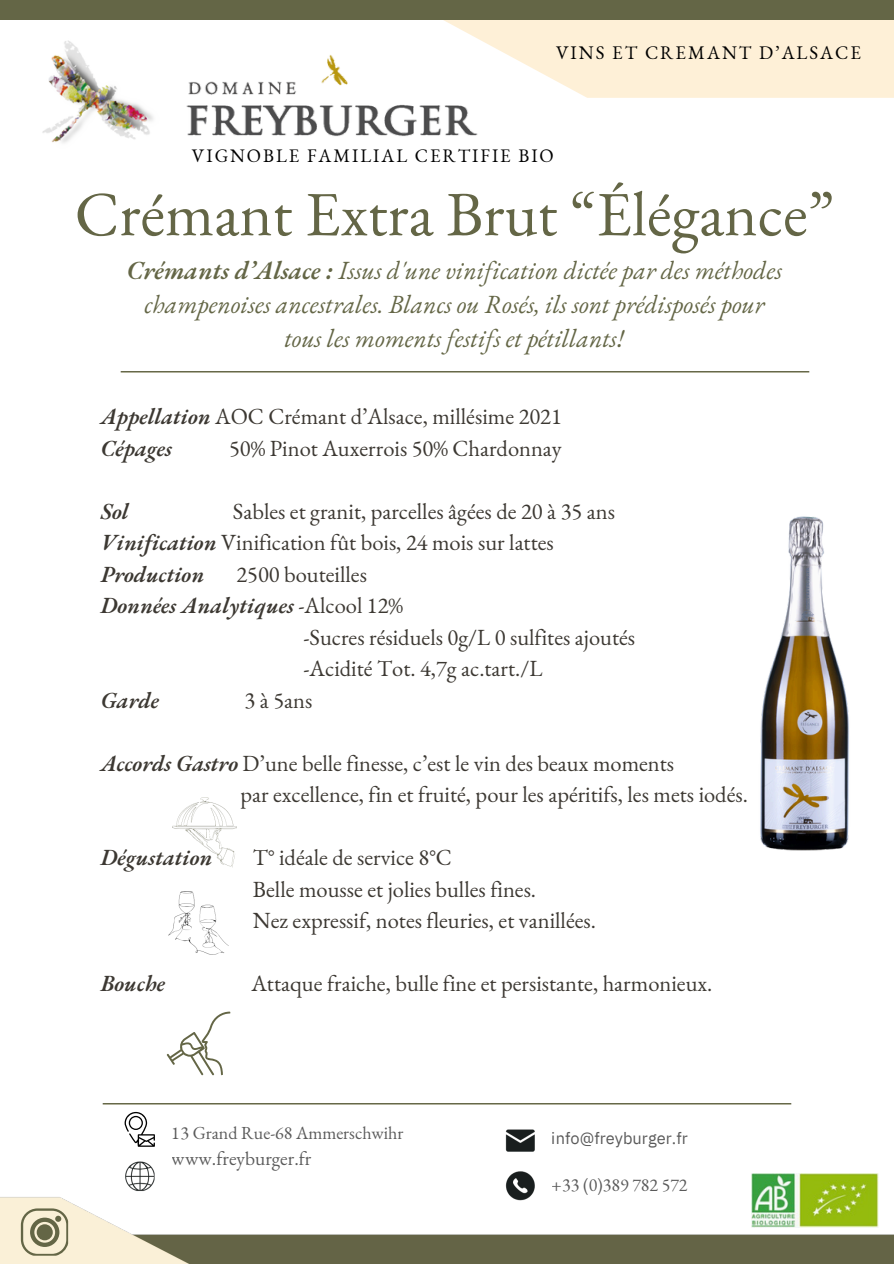
<style>
.page{position:relative;width:894px;height:1264px;background:#fff}
.page>*{position:absolute;margin:0;border:0;box-sizing:border-box;transform-origin:0 0}
.t1{font:63px "EB Garamond";color:#646646}
.t2{font:italic 25.5px/33.8px "EB Garamond";color:#646646;text-align:center}
.t3{font:22.5px/31.5px "EB Garamond";color:#3c3832}
.t4{font:italic 600 22.5px "EB Garamond";color:#3c3832}
.t5{font:19.35px "EB Garamond";color:#000}
.t6{font:18.75px "EB Garamond";letter-spacing:.105em;color:#000}
.t7{font:18.6px "EB Garamond";letter-spacing:.105em;color:#000}
.t8{font:17.85px "EB Garamond";color:#000}
.t9{font:16.35px "IBM Plex Sans";color:#000}
.s1{font-weight:600}
.s2{font-weight:600;font-style:italic}
.s3{font-weight:400;font-style:normal}
</style>
<div class="page">
<img style="left:102px;top:1103px;width:690px;height:1px">
<svg style="left:406px;top:19px;width:487px;height:79px;background:#fbeed7"></svg>
<div style="left:0;top:0;width:893px;height:19px;background:#646646"></div>
<img style="left:0;top:1129px;width:893px;height:134px">
<img style="left:198px;top:24px;width:311px;height:112px">
<img style="left:10px;top:19px;width:188px;height:124px">
<svg style="left:124px;top:1111px;width:31px;height:35px"></svg>
<img style="left:751px;top:1173px;width:127px;height:54px">
<svg style="left:21px;top:1208px;width:47px;height:47px;background:#bdb89c"></svg>
<img style="left:120px;top:371px;width:690px;height:1px">
<img style="left:169px;top:891px;width:59px;height:63px">
<img style="left:172px;top:797px;width:64px;height:70px">
<svg style="left:167px;top:1011px;width:63px;height:64px"></svg>
<img style="left:760px;top:516px;width:89px;height:335px">
<h3 class="t6" style="left:556px;top:40px;width:306px">VINS ET CREMANT D’ALSACE</h3>
<h3 class="t7" style="left:192px;top:143px;width:363px">VIGNOBLE FAMILIAL CERTIFIE BIO</h3>
<h3 class="t1" style="left:75px;top:172px;width:760px">Crémant Extra Brut “Élégance”</h3>
<h3 class="t2" style="left:127px;top:253px;width:656px"><span class="s1">Crémants d’Alsace :</span> Issus d'une vinification dictée par des méthodes champenoises ancestrales. Blancs ou Rosés, ils sont prédisposés pour tous les moments festifs et pétillants!</h3>
<h1 class="t3" style="left:101px;top:400px;width:462px"><span class="s2">Appellation</span> AOC Crémant d’Alsace, millésime 2021</h1>
<p class="t4" style="left:101px;top:433px;width:73px">Cépages</p>
<h2 class="t3" style="left:229px;top:432px;width:334px">50% Pinot Auxerrois 50% Chardonnay</h2>
<h3 class="t4" style="left:101px;top:496px;width:29px">Sol</h3>
<h2 class="t3" style="left:233px;top:495px;width:383px">Sables et granit, parcelles âgées de 20 à 35 ans</h2>
<h3 class="t3" style="left:101px;top:526px;width:454px"><span class="s2">Vinification</span> Vinification fût bois, 24 mois sur lattes</h3>
<p class="t4" style="left:101px;top:559px;width:105px">Production</p>
<h3 class="t3" style="left:236px;top:558px;width:132px">2500 bouteilles</h3>
<h3 class="t4" style="left:101px;top:590px;width:304px">Données Analytiques <span class="s3">-Alcool 12%</span></h3>
<h2 class="t4" style="left:101px;top:685px;width:60px">Garde</h2>
<h3 class="t3" style="left:303px;top:621px;width:333px">-Sucres résiduels 0g/L 0 sulfites ajoutés -Acidité Tot. 4,7g ac.tart./L</h3>
<h3 class="t3" style="left:244px;top:684px;width:69px">3 à 5ans</h3>
<h2 class="t3" style="left:101px;top:747px;width:574px"><span class="s2">Accords Gastro</span> D’une belle finesse, c’est le vin des beaux moments</h2>
<h3 class="t3" style="left:240px;top:778px;width:509px">par excellence, fin et fruité, pour les apéritifs, les mets iodés.</h3>
<h4 class="t4" style="left:101px;top:842px;width:113px">Dégustation</h4>
<p class="t4" style="left:101px;top:968px;width:66px">Bouche</p>
<p class="t3" style="left:253px;top:841px;width:344px">T° idéale de service 8°C<br>Belle mousse et jolies bulles fines.<br>Nez expressif, notes fleuries, et vanillées.</p>
<h4 class="t3" style="left:251px;top:967px;width:462px">Attaque fraiche, bulle fine et persistante, harmonieux.</h4>
<p class="t8" style="left:172px;top:1121px;width:233px">13 Grand Rue-68 Ammerschwihr</p>
<p class="t5" style="left:172px;top:1145px;width:141px">www.freyburger.fr</p>
<p class="t9" style="left:551px;top:1127px;width:137px">info@freyburger.fr</p>
<p class="t8" style="left:551px;top:1172px;width:137px">+33 (0)389 782 572</p>
</div>
